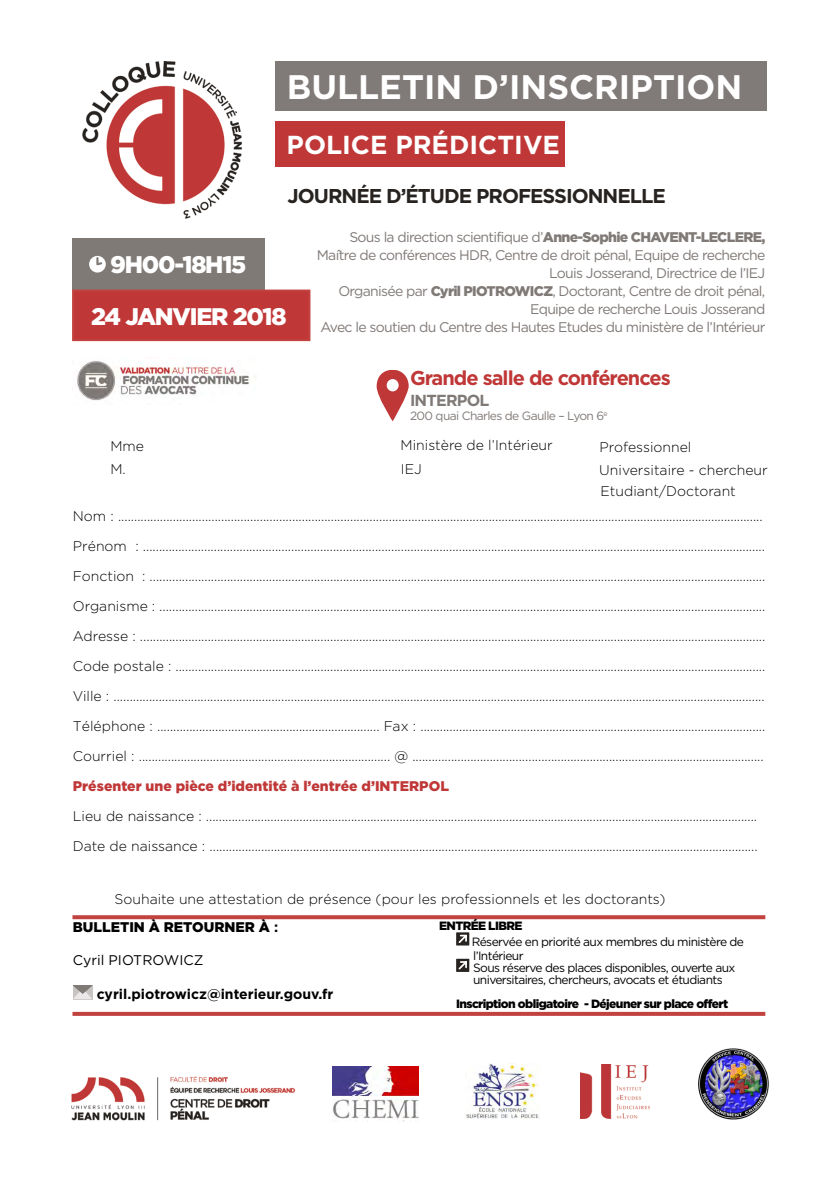
<style>
.page{position:relative;width:840px;height:1191px;background:#fff}
.page>*{position:absolute;margin:0;border:0;box-sizing:border-box;transform-origin:0 0}
.t1{font:700 34px "Gotham";color:#fff}
.t2{font:700 26px "Gotham";color:#fff}
.Date-Heure_Inter{font:900 24px "Gotham";letter-spacing:-.05em;color:#fff}
.SOUS-TITRE{font:700 20px "Gotham";letter-spacing:-.05em;color:#262320}
.Contact_Inter{font:700 20px "Gotham";letter-spacing:-.05em;color:#c03737}
.Contact_Inter-2{font:700 16px "Gotham";letter-spacing:-.05em;color:#807a77}
.t3{font:300 14px "Gotham";color:#000}
.Adresse{font:14px/18px "Gotham";letter-spacing:-.05em;color:#807a77;text-align:right}
.t4{font:900 14px "Gotham";color:#c03737}
.t5{font:700 14px "Gotham";color:#000}
.t6{font:900 14px "Gotham";color:#000}
.t7{font:14px "Gotham";color:#000}
.Liste{font:12px/14.4px "Gotham";letter-spacing:-.05em;color:#000}
.Liste-2{font:900 12px "Gotham";letter-spacing:-.05em;color:#000}
.Adresse_Inter{font:12px "Gotham";letter-spacing:-.05em;color:#807a77}
.Info{font:900 12px "Gotham";letter-spacing:-.05em;color:#000}
.s1{font-weight:900}
.s2{font-weight:700}
</style>
<div class="page">
<div style="left:275px;top:62px;width:491px;height:49px;background:#807a78"></div>
<svg style="left:73px;top:985px;width:19px;height:14px"></svg>
<svg style="left:72px;top:915px;width:693px;height:4px;background:#c44c49"></svg>
<svg style="left:72px;top:1011px;width:693px;height:4px;background:#ce6b68"></svg>
<img style="left:77px;top:361px;width:173px;height:40px">
<img style="left:82px;top:62px;width:160px;height:157px">
<img style="left:71px;top:1076px;width:225px;height:45px">
<div style="left:72px;top:238px;width:193px;height:51px;background:#807a77"></div>
<svg style="left:89px;top:256px;width:17px;height:16px"></svg>
<svg style="left:376px;top:370px;width:32px;height:51px"></svg>
<div style="left:73px;top:290px;width:236px;height:50px;background:#c03737"></div>
<div style="left:72px;top:289px;width:238px;height:52px;border:2px solid #c1423f"></div>
<div style="left:275px;top:121px;width:289px;height:46px;background:#c03737"></div>
<img style="left:332px;top:1066px;width:86px;height:55px">
<img style="left:465px;top:1063px;width:74px;height:56px">
<img style="left:580px;top:1064px;width:69px;height:54px">
<svg style="left:456px;top:932px;width:13px;height:13px"></svg>
<svg style="left:456px;top:933px;width:12px;height:11px"></svg>
<svg style="left:456px;top:958px;width:13px;height:14px"></svg>
<svg style="left:456px;top:959px;width:12px;height:12px"></svg>
<img style="left:698px;top:1048px;width:71px;height:72px">
<p class="t1" style="left:286px;top:67px;width:457px">BULLETIN D’INSCRIPTION</p>
<p class="t2" style="left:286px;top:129px;width:275px">POLICE PRÉDICTIVE</p>
<p class="SOUS-TITRE" style="left:287px;top:184px;width:379px">JOURNÉE D’ÉTUDE PROFESSIONNELLE</p>
<p class="Date-Heure_Inter" style="left:110px;top:250px;width:138px">9H00-18H15</p>
<p class="Date-Heure_Inter" style="left:91px;top:303px;width:197px">24 JANVIER 2018</p>
<p class="Adresse" style="left:317px;top:228px;width:450px">Sous la direction scientifique d’<span class="s1">Anne-Sophie CHAVENT-LECLERE,<br></span>Maître de conférences HDR, Centre de droit pénal, Equipe de recherche<br>Louis Josserand, Directrice de l’IEJ</p>
<p class="Adresse" style="left:338px;top:282px;width:428px">Organisée par <span class="s1">Cyril PIOTROWICZ</span>, Doctorant, Centre de droit pénal,<br>Equipe de recherche Louis Josserand</p>
<p class="Adresse" style="left:320px;top:318px;width:446px">Avec le soutien du Centre des Hautes Etudes du ministère de l’Intérieur</p>
<p class="Contact_Inter" style="left:410px;top:366px;width:262px">Grande salle de conférences</p>
<p class="Contact_Inter-2" style="left:410px;top:391px;width:81px">INTERPOL</p>
<p class="Adresse_Inter" style="left:410px;top:409px;width:199px">200 quai Charles de Gaulle – Lyon 6<sup>e</sup></p>
<p class="t3" style="left:400px;top:438px;width:153px">Ministère de l’Intérieur</p>
<p class="t3" style="left:400px;top:462px;width:22px">IEJ</p>
<p class="t3" style="left:110px;top:438px;width:35px">Mme</p>
<p class="t3" style="left:110px;top:462px;width:17px">M.</p>
<p class="t3" style="left:599px;top:462px;width:170px">Universitaire - chercheur</p>
<p class="t3" style="left:600px;top:484px;width:137px">Etudiant/Doctorant</p>
<p class="t3" style="left:73px;top:508px;width:691px">Nom : ........................................................................................................................................................................................................</p>
<p class="t3" style="left:73px;top:538px;width:693px">Prénom : .................................................................................................................................................................................................</p>
<p class="t3" style="left:73px;top:568px;width:693px">Fonction : ...............................................................................................................................................................................................</p>
<p class="t3" style="left:73px;top:598px;width:693px">Organisme : ............................................................................................................................................................................................</p>
<p class="t3" style="left:73px;top:628px;width:693px">Adresse : ..................................................................................................................................................................................................</p>
<p class="t3" style="left:73px;top:658px;width:693px">Code postale : .......................................................................................................................................................................................</p>
<p class="t3" style="left:73px;top:688px;width:693px">Ville : ..........................................................................................................................................................................................................</p>
<p class="t3" style="left:73px;top:718px;width:693px">Téléphone : ..................................................................... Fax : ...........................................................................................................</p>
<p class="t3" style="left:73px;top:748px;width:692px">Courriel : .............................................................................. @ .............................................................................................................</p>
<p class="t4" style="left:73px;top:778px;width:377px">Présenter une pièce d’identité à l’entrée d’INTERPOL</p>
<p class="t3" style="left:73px;top:808px;width:685px">Lieu de naissance : ...........................................................................................................................................................................</p>
<p class="t3" style="left:73px;top:838px;width:685px">Date de naissance : ..........................................................................................................................................................................</p>
<p class="t3" style="left:599px;top:440px;width:93px">Professionnel</p>
<p class="t3" style="left:114px;top:891px;width:552px">Souhaite une attestation de présence (pour les professionnels et les doctorants)</p>
<p class="t6" style="left:73px;top:918px;width:207px">BULLETIN À RETOURNER À <span class="s2">:</span></p>
<p class="t7" style="left:73px;top:952px;width:132px">Cyril PIOTROWICZ</p>
<p class="t5" style="left:97px;top:986px;width:238px">cyril.piotrowicz@interieur.gouv.fr</p>
<p class="Info" style="left:439px;top:918px;width:85px">ENTRÉE LIBRE</p>
<p class="Liste" style="left:471px;top:934px;width:274px">Réservée en priorité aux membres du ministère de l’Intérieur</p>
<p class="Liste" style="left:473px;top:961px;width:264px;line-height:12px">Sous réserve des places disponibles, ouverte aux universitaires, chercheurs, avocats et étudiants</p>
<p class="Liste-2" style="left:456px;top:996px;width:273px">Inscription obligatoire - Déjeuner sur place offert</p>
</div>
